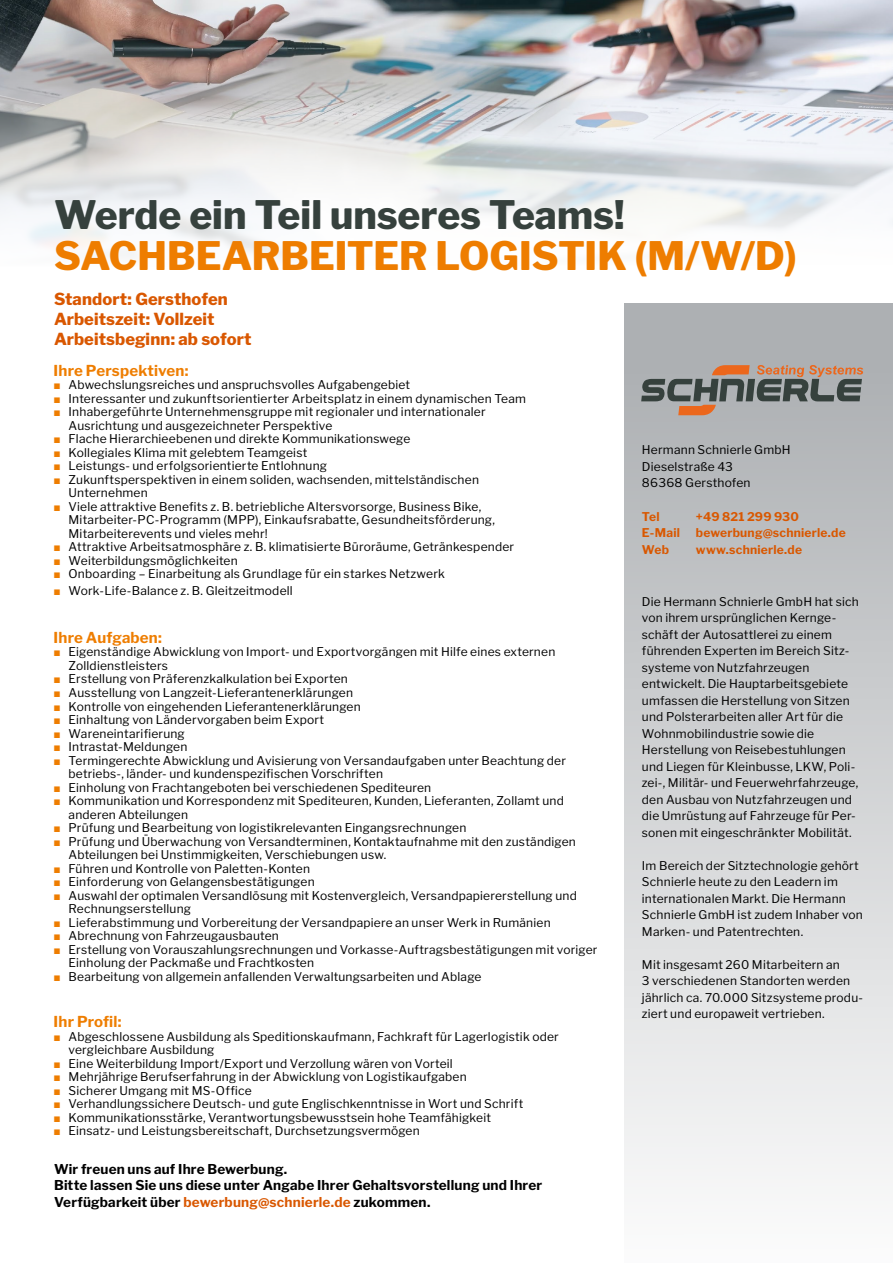
<style>
.page{position:relative;width:893px;height:1263px;background:#fff}
.page>*{position:absolute;margin:0;border:0;box-sizing:border-box;transform-origin:0 0}
.t1{font:800 39px "Libre Franklin";letter-spacing:-.005em;color:#ee7d00}
.t2{font:800 39px "Libre Franklin";color:#36413d}
.t3{font:800 16.5px/19.8px "Libre Franklin";letter-spacing:.005em;color:#d95700}
.t4{font:700 15px "Libre Franklin";letter-spacing:.01em;color:#ee7d00}
.t5{font:700 13.5px/16.5px "Libre Franklin";letter-spacing:.015em;color:#000}
.t6{font:12px/16.5px "Libre Franklin";letter-spacing:.015em;color:#000}
.t7{font:700 12px "Libre Franklin";letter-spacing:.02em;color:#d95700}
.s1{font-family:"Arial";color:#ee7d00}
.s2{color:#d95700}
</style>
<div class="page">
<img style="left:0;top:0;width:893px;height:26px">
<img style="left:0;top:26px;width:893px;height:230px">
<div style="left:625px;top:303px;width:268px;height:960px;background:linear-gradient(to bottom,#a8abaf,#fbfcfc)"></div>
<svg style="left:641px;top:365px;width:222px;height:50px"></svg>
<h1 class="t2" style="left:54px;top:184px;width:572px">Werde ein Teil unseres Teams!</h1>
<h1 class="t1" style="left:54px;top:225px;width:744px">SACHBEARBEITER LOGISTIK (M/W/D)</h1>
<h2 class="t3" style="left:54px;top:288px;width:199px">Standort: Gersthofen<br>Arbeitszeit: Vollzeit<br>Arbeitsbeginn: ab sofort</h2>
<p class="t4" style="left:54px;top:359px;width:136px">Ihre Perspektiven:</p>
<p class="t6" style="left:54px;top:376px;width:358px"><span class="s1">■</span> Abwechslungsreiches und anspruchsvolles Aufgabengebiet</p>
<p class="t6" style="left:54px;top:389px;width:474px"><span class="s1">■</span> Interessanter und zukunftsorientierter Arbeitsplatz in einem dynamischen Team</p>
<p class="t6" style="left:69px;top:404px;width:418px;line-height:13.5px;text-indent:-15px"><span class="s1">■</span> Inhabergeführte Unternehmensgruppe mit regionaler und internationaler<br>Ausrichtung und ausgezeichneter Perspektive</p>
<p class="t6" style="left:54px;top:430px;width:358px"><span class="s1">■</span> Flache Hierarchieebenen und direkte Kommunikationswege</p>
<p class="t6" style="left:54px;top:443px;width:255px"><span class="s1">■</span> Kollegiales Klima mit gelebtem Teamgeist</p>
<p class="t6" style="left:54px;top:457px;width:275px"><span class="s1">■</span> Leistungs- und erfolgsorientierte Entlohnung</p>
<p class="t6" style="left:69px;top:472px;width:412px;line-height:13.5px;text-indent:-15px"><span class="s1">■</span> Zukunftsperspektiven in einem soliden, wachsenden, mittelständischen<br>Unternehmen</p>
<p class="t6" style="left:69px;top:499px;width:428px;line-height:13.5px;text-indent:-15px"><span class="s1">■</span> Viele attraktive Benefits z. B. betriebliche Altersvorsorge, Business Bike,<br>Mitarbeiter-PC-Programm (MPP), Einkaufsrabatte, Gesundheitsförderung,<br>Mitarbeiterevents und vieles mehr!</p>
<p class="t6" style="left:54px;top:538px;width:462px"><span class="s1">■</span> Attraktive Arbeitsatmosphäre z. B. klimatisierte Büroräume, Getränkespender</p>
<p class="t6" style="left:54px;top:551px;width:186px"><span class="s1">■</span> Weiterbildungsmöglichkeiten</p>
<p class="t6" style="left:54px;top:565px;width:393px"><span class="s1">■</span> Onboarding – Einarbeitung als Grundlage für ein starkes Netzwerk</p>
<p class="t6" style="left:54px;top:581px;width:241px"><span class="s1">■</span> Work-Life-Balance z. B. Gleitzeitmodell</p>
<p class="t4" style="left:54px;top:626px;width:110px">Ihre Aufgaben:</p>
<p class="t6" style="left:69px;top:644px;width:488px;line-height:13.5px;text-indent:-15px"><span class="s1">■</span> Eigenständige Abwicklung von Import- und Exportvorgängen mit Hilfe eines externen<br>Zolldienstleisters</p>
<p class="t6" style="left:54px;top:670px;width:296px"><span class="s1">■</span> Erstellung von Präferenzkalkulation bei Exporten</p>
<p class="t6" style="left:54px;top:683px;width:301px"><span class="s1">■</span> Ausstellung von Langzeit-Lieferantenerklärungen</p>
<p class="t6" style="left:54px;top:697px;width:309px"><span class="s1">■</span> Kontrolle von eingehenden Lieferantenerklärungen</p>
<p class="t6" style="left:54px;top:710px;width:272px"><span class="s1">■</span> Einhaltung von Ländervorgaben beim Export</p>
<p class="t6" style="left:54px;top:724px;width:133px"><span class="s1">■</span> Wareneintarifierung</p>
<p class="t6" style="left:54px;top:737px;width:135px"><span class="s1">■</span> Intrastat-Meldungen</p>
<p class="t6" style="left:69px;top:752px;width:499px;line-height:13.5px;text-indent:-15px"><span class="s1">■</span> Termingerechte Abwicklung und Avisierung von Versandaufgaben unter Beachtung der betriebs-, länder- und kundenspezifischen Vorschriften</p>
<p class="t6" style="left:54px;top:778px;width:379px"><span class="s1">■</span> Einholung von Frachtangeboten bei verschiedenen Spediteuren</p>
<p class="t6" style="left:69px;top:793px;width:497px;line-height:13.5px;text-indent:-15px"><span class="s1">■</span> Kommunikation und Korrespondenz mit Spediteuren, Kunden, Lieferanten, Zollamt und anderen Abteilungen</p>
<p class="t6" style="left:54px;top:818px;width:414px"><span class="s1">■</span> Prüfung und Bearbeitung von logistikrelevanten Eingangsrechnungen</p>
<p class="t6" style="left:69px;top:833px;width:509px;line-height:13.5px;text-indent:-15px"><span class="s1">■</span> Prüfung und Überwachung von Versandterminen, Kontaktaufnahme mit den zuständigen<br>Abteilungen bei Unstimmigkeiten, Verschiebungen usw.</p>
<p class="t6" style="left:54px;top:859px;width:258px"><span class="s1">■</span> Führen und Kontrolle von Paletten-Konten</p>
<p class="t6" style="left:54px;top:872px;width:263px"><span class="s1">■</span> Einforderung von Gelangensbestätigungen</p>
<p class="t6" style="left:69px;top:887px;width:510px;line-height:13.5px;text-indent:-15px"><span class="s1">■</span> Auswahl der optimalen Versandlösung mit Kostenvergleich, Versandpapiererstellung und<br>Rechnungserstellung</p>
<p class="t6" style="left:54px;top:913px;width:499px"><span class="s1">■</span> Lieferabstimmung und Vorbereitung der Versandpapiere an unser Werk in Rumänien</p>
<p class="t6" style="left:54px;top:926px;width:227px"><span class="s1">■</span> Abrechnung von Fahrzeugausbauten</p>
<p class="t6" style="left:69px;top:941px;width:530px;line-height:13.5px;text-indent:-15px"><span class="s1">■</span> Erstellung von Vorauszahlungsrechnungen und Vorkasse-Auftragsbestätigungen mit voriger<br>Einholung der Packmaße und Frachtkosten</p>
<p class="t6" style="left:54px;top:967px;width:429px"><span class="s1">■</span> Bearbeitung von allgemein anfallenden Verwaltungsarbeiten und Ablage</p>
<p class="t4" style="left:54px;top:1010px;width:70px">Ihr Profil:</p>
<p class="t6" style="left:69px;top:1028px;width:492px;line-height:13.5px;text-indent:-15px"><span class="s1">■</span> Abgeschlossene Ausbildung als Speditionskaufmann, Fachkraft für Lagerlogistik oder vergleichbare Ausbildung</p>
<p class="t6" style="left:54px;top:1054px;width:401px"><span class="s1">■</span> Eine Weiterbildung Import/Export und Verzollung wären von Vorteil</p>
<p class="t6" style="left:54px;top:1067px;width:415px"><span class="s1">■</span> Mehrjährige Berufserfahrung in der Abwicklung von Logistikaufgaben</p>
<p class="t6" style="left:54px;top:1081px;width:200px"><span class="s1">■</span> Sicherer Umgang mit MS-Office</p>
<p class="t6" style="left:54px;top:1094px;width:471px"><span class="s1">■</span> Verhandlungssichere Deutsch- und gute Englischkenntnisse in Wort und Schrift</p>
<p class="t6" style="left:54px;top:1108px;width:439px"><span class="s1">■</span> Kommunikationsstärke, Verantwortungsbewusstsein hohe Teamfähigkeit</p>
<p class="t6" style="left:54px;top:1121px;width:368px"><span class="s1">■</span> Einsatz- und Leistungsbereitschaft, Durchsetzungsvermögen</p>
<p class="t5" style="left:54px;top:1159px;width:490px">Wir freuen uns auf Ihre Bewerbung.<br>Bitte lassen Sie uns diese unter Angabe Ihrer Gehaltsvorstellung und Ihrer<br>Verfügbarkeit über <span class="s2">bewerbung@schnierle.de</span> zukommen.</p>
<p class="t6" style="left:642px;top:441px;width:150px">Hermann Schnierle GmbH<br>Dieselstraße 43<br>86368 Gersthofen</p>
<p class="t7" style="left:642px;top:507px;width:19px">Tel</p>
<p class="t7" style="left:696px;top:507px;width:105px">+49 821 299 930</p>
<p class="t7" style="left:642px;top:523px;width:40px">E-Mail</p>
<p class="t7" style="left:696px;top:523px;width:151px">bewerbung@schnierle.de</p>
<p class="t7" style="left:642px;top:540px;width:29px">Web</p>
<p class="t7" style="left:696px;top:540px;width:108px">www.schnierle.de</p>
<p class="t6" style="left:642px;top:592px;width:218px">Die Hermann Schnierle GmbH hat sich von ihrem ursprünglichen Kernge&shy;schäft der Autosattlerei zu einem führenden Experten im Bereich Sitz&shy;systeme von Nutzfahrzeugen entwickelt. Die Hauptarbeitsgebiete umfassen die Herstellung von Sitzen und Polsterarbeiten aller Art für die Wohnmobilindustrie sowie die Herstellung von Reisebestuhlungen und Liegen für Kleinbusse, LKW, Poli&shy;zei-, Militär- und Feuerwehrfahrzeuge, den Ausbau von Nutzfahrzeugen und die Umrüstung auf Fahrzeuge für Per&shy;sonen mit eingeschränkter Mobilität.</p>
<p class="t6" style="left:642px;top:856px;width:222px">Im Bereich der Sitztechnologie gehört Schnierle heute zu den Leadern im internationalen Markt. Die Hermann Schnierle GmbH ist zudem Inhaber von Marken- und Patentrechten.</p>
<p class="t6" style="left:642px;top:955px;width:223px">Mit insgesamt 260 Mitarbeitern an<br>3 verschiedenen Standorten werden jährlich ca. 70.000 Sitzsysteme produ&shy;ziert und europaweit vertrieben.</p>
</div>
